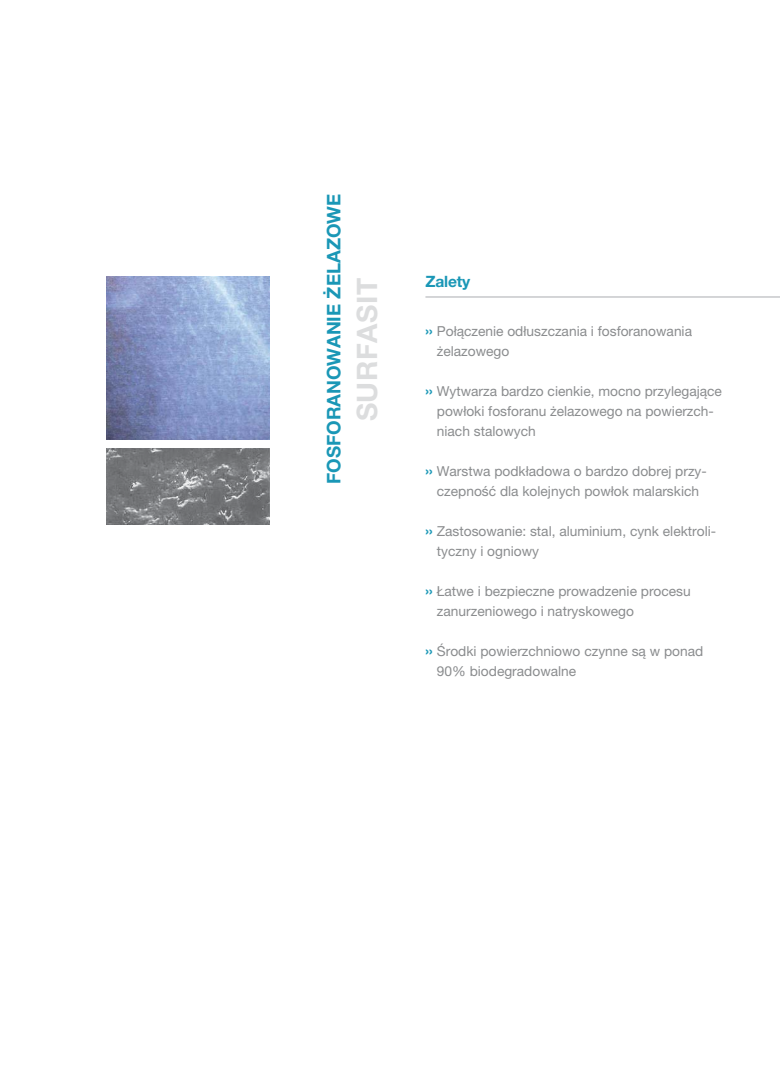
<style>
.page{position:relative;width:780px;height:1088px;background:#fff}
.page>*{position:absolute;margin:0;border:0;box-sizing:border-box;transform-origin:0 0}
.t1{font:700 28.25px "Helvetica Neue East A";letter-spacing:.02em;color:#dcddde}
.t2{font:700 18.75px "Helvetica Neue East A";color:#1a97b6}
.t3{font:700 15.62px "Helvetica Neue East A";letter-spacing:-.01em;color:#1a97b6}
.t4{font:13.75px/20px "Helvetica Neue East A";color:#8a8c8e}
.s1{font-weight:700;font-size:15px;color:#1a97b6}
</style>
<div class="page">
<hr style="left:425px;top:296px;width:355px;height:2px;background:#bbbdc0">
<img style="left:106px;top:276px;width:163px;height:163px">
<img style="left:106px;top:449px;width:163px;height:75px">
<h2 class="t2" style="left:327px;top:484px;width:292px;rotate:-90deg">FOSFORANOWANIE ŻELAZOWE</h2>
<h1 class="t1" style="left:357px;top:421px;width:145px;rotate:-90deg">SURFASIT</h1>
<p class="t3" style="left:425px;top:276px;width:46px">Zalety</p>
<p class="t4" style="left:437px;top:323px;width:257px;text-indent:-11px"><span class="s1">››</span> Połączenie odłuszczania i fosforanowania żelazowego</p>
<p class="t4" style="left:437px;top:383px;width:286px;text-indent:-11px"><span class="s1">››</span> Wytwarza bardzo cienkie, mocno przylegające powłoki fosforanu żelazowego na powierzch&shy;niach stalowych</p>
<p class="t4" style="left:425px;top:463px;width:283px;text-align:center"><span class="s1">››</span> Warstwa podkładowa o bardzo dobrej przy&shy;czepność dla kolejnych powłok malarskich</p>
<p class="t4" style="left:437px;top:523px;width:281px;text-indent:-11px"><span class="s1">››</span> Zastosowanie: stal, aluminium, cynk elektroli&shy;tyczny i ogniowy</p>
<p class="t4" style="left:437px;top:583px;width:255px;text-indent:-11px"><span class="s1">››</span> Łatwe i bezpieczne prowadzenie procesu zanurzeniowego i natryskowego</p>
<p class="t4" style="left:437px;top:643px;width:268px;text-indent:-11px"><span class="s1">››</span> Środki powierzchniowo czynne są w ponad<br>90% biodegradowalne</p>
</div>
